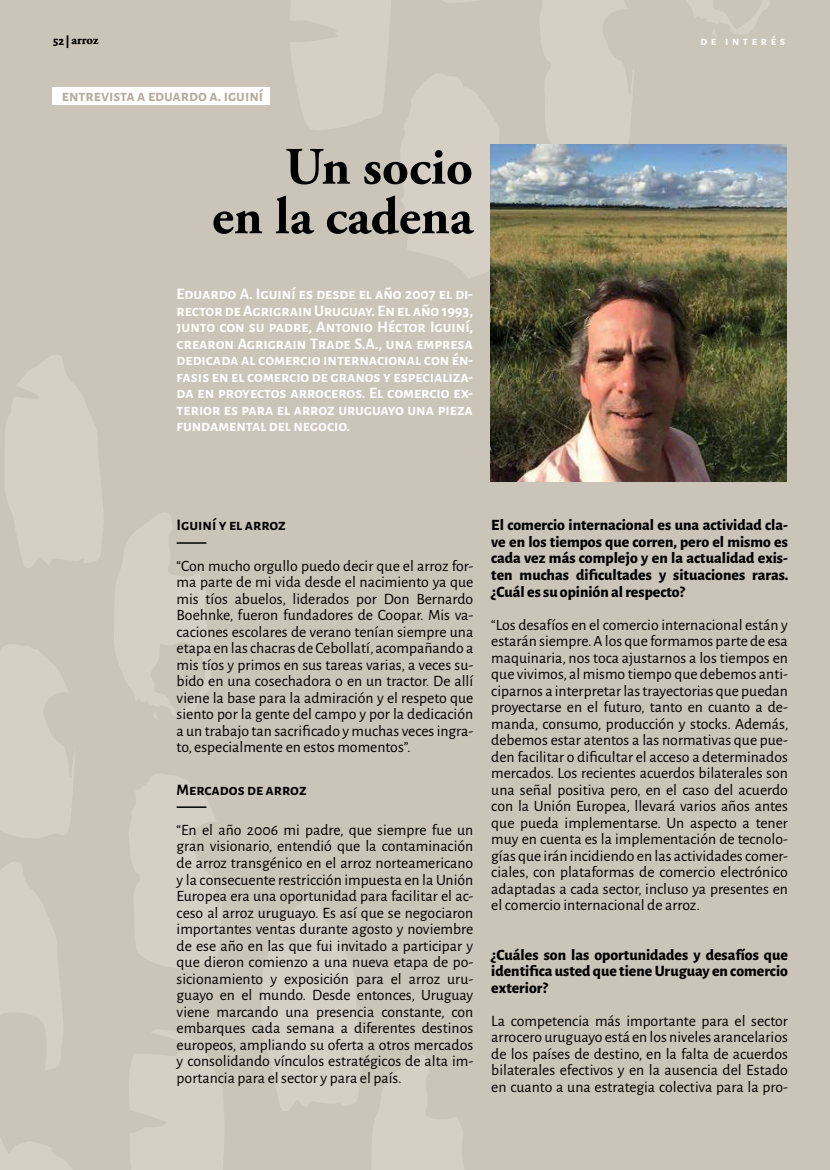
<style>
.page{position:relative;width:830px;height:1170px;background:#fff}
.page>*{position:absolute;margin:0;border:0;box-sizing:border-box;transform-origin:0 0}
.t1{font:700 52.5px/49.5px "Adobe Garamond Pro";color:#000;text-align:right}
.t2{font:15.75px/16.5px "Alegreya Sans";color:#000;text-align:justify}
.t3{font:700 15.75px/16.5px "Alegreya Sans SC";color:#fff;text-align:justify}
.t4{font:800 15.75px/16.5px "Alegreya Sans";color:#000;text-align:justify}
.t5{font:700 15.75px "Alegreya Sans SC";color:#000}
.t6{font:700 15.75px "Alegreya Sans SC";color:#b5ab9b}
.t7{font:700 12.75px "Adobe Garamond Pro";color:#000}
.t8{font:700 12px "Alegreya Sans SC";letter-spacing:.3em;color:#fff}
.s1{font-family:"Alegreya Sans SC";font-size:12px}
.s2{font-family:"Alegreya Sans SC";font-weight:800;font-size:12px}
</style>
<div class="page">
<div style="left:0;top:0;width:829px;height:1169px;background:#cbc4b9"></div>
<svg style="left:0;top:1138px;width:71px;height:31px"></svg>
<svg style="left:129px;top:1029px;width:95px;height:140px"></svg>
<svg style="left:262px;top:898px;width:99px;height:213px"></svg>
<svg style="left:372px;top:1056px;width:92px;height:113px"></svg>
<svg style="left:5px;top:355px;width:99px;height:213px"></svg>
<svg style="left:0;top:862px;width:63px;height:208px"></svg>
<svg style="left:0;top:644px;width:75px;height:194px"></svg>
<svg style="left:129px;top:774px;width:94px;height:194px"></svg>
<svg style="left:114px;top:513px;width:97px;height:207px"></svg>
<svg style="left:290px;top:0;width:101px;height:130px"></svg>
<svg style="left:443px;top:0;width:35px;height:3px"></svg>
<svg style="left:400px;top:73px;width:99px;height:205px"></svg>
<svg style="left:540px;top:0;width:94px;height:144px"></svg>
<svg style="left:686px;top:0;width:84px;height:37px"></svg>
<hr style="left:176px;top:542px;width:30px;height:1px;background:#000">
<hr style="left:176px;top:806px;width:30px;height:1px;background:#000">
<img style="left:490px;top:144px;width:296px;height:338px">
<div style="left:52px;top:87px;width:217px;height:17px;background:#fff"></div>
<p class="t7" style="left:53px;top:33px;width:47px"><span class="s1">52</span> <span class="s2">|</span> arroz</p>
<p class="t6" style="left:62px;top:84px;width:203px">entrevista a eduardo a. iguiní</p>
<h1 class="t1" style="left:212px;top:143px;width:262px">Un socio<br>en la cadena</h1>
<p class="t3" style="left:176px;top:285px;width:298px">Eduardo A. Iguiní es desde el año 2007 el di&shy;rector de Agrigrain Uruguay. En el año 1993, junto con su padre, Antonio Héctor Iguiní, crearon Agrigrain Trade S.A., una empresa dedicada al comercio internacional con én&shy;fasis en el comercio de granos y especializa&shy;da en proyectos arroceros. El comercio ex&shy;terior es para el arroz uruguayo una pieza fundamental del negocio.</p>
<p class="t8" style="left:700px;top:33px;width:86px">de interés</p>
<p class="t5" style="left:176px;top:513px;width:111px">Iguiní y el arroz</p>
<p class="t2" style="left:176px;top:556px;width:298px">“Con mucho orgullo puedo decir que el arroz for&shy;ma parte de mi vida desde el nacimiento ya que mis tíos abuelos, liderados por Don Bernardo Boehnke, fueron fundadores de Coopar. Mis va&shy;caciones escolares de verano tenían siempre una etapa en las chacras de Cebollatí, acompañando a mis tíos y primos en sus tareas varias, a veces su&shy;bido en una cosechadora o en un tractor. De allí viene la base para la admiración y el respeto que siento por la gente del campo y por la dedicación a un trabajo tan sacrificado y muchas veces ingra&shy;to, especialmente en estos momentos”.</p>
<p class="t5" style="left:176px;top:777px;width:132px">Mercados de arroz</p>
<p class="t2" style="left:176px;top:820px;width:298px">“En el año 2006 mi padre, que siempre fue un gran visionario, entendió que la contaminación de arroz transgénico en el arroz norteamericano y la consecuente restricción impuesta en la Unión Europea era una oportunidad para facilitar el ac&shy;ceso al arroz uruguayo. Es así que se negociaron importantes ventas durante agosto y noviembre de ese año en las que fui invitado a participar y que dieron comienzo a una nueva etapa de po&shy;sicionamiento y exposición para el arroz uru&shy;guayo en el mundo. Desde entonces, Uruguay viene marcando una presencia constante, con embarques cada semana a diferentes destinos europeos, ampliando su oferta a otros mercados y consolidando vínculos estratégicos de alta im&shy;portancia para el sector y para el país.</p>
<p class="t4" style="left:491px;top:516px;width:298px">El comercio internacional es una actividad cla&shy;ve en los tiempos que corren, pero el mismo es cada vez más complejo y en la actualidad exis&shy;ten muchas dificultades y situaciones raras. ¿Cuál es su opinión al respecto?</p>
<p class="t2" style="left:491px;top:615px;width:298px">“Los desafíos en el comercio internacional están y estarán siempre. A los que formamos parte de esa maquinaria, nos toca ajustarnos a los tiempos en que vivimos, al mismo tiempo que debemos anti&shy;ciparnos a interpretar las trayectorias que puedan proyectarse en el futuro, tanto en cuanto a de&shy;manda, consumo, producción y stocks. Además, debemos estar atentos a las normativas que pue&shy;den facilitar o dificultar el acceso a determinados mercados. Los recientes acuerdos bilaterales son una señal positiva pero, en el caso del acuerdo con la Unión Europea, llevará varios años antes que pueda implementarse. Un aspecto a tener muy en cuenta es la implementación de tecnolo&shy;gías que irán incidiendo en las actividades comer&shy;ciales, con plataformas de comercio electrónico adaptadas a cada sector, incluso ya presentes en el comercio internacional de arroz.</p>
<p class="t4" style="left:491px;top:945px;width:298px">¿Cuáles son las oportunidades y desafíos que identifica usted que tiene Uruguay en comercio exterior?</p>
<p class="t2" style="left:491px;top:1011px;width:298px">La competencia más importante para el sector arrocero uruguayo está en los niveles arancelarios de los países de destino, en la falta de acuerdos bilaterales efectivos y en la ausencia del Estado en cuanto a una estrategia colectiva para la pro-</p>
</div>
